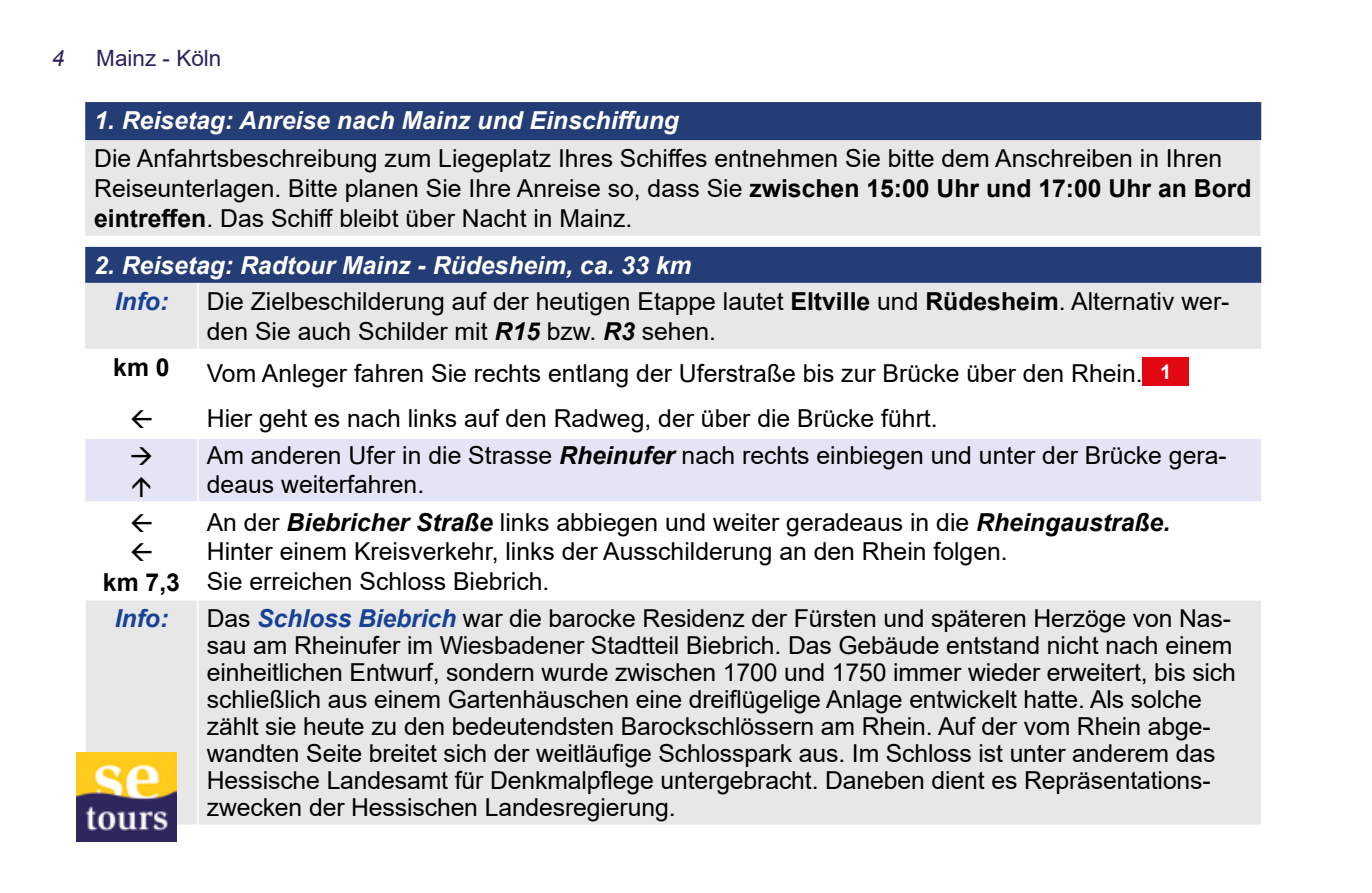
<style>
.page{position:relative;width:1372px;height:893px;background:#fff}
.page>*{position:absolute;margin:0;border:0;box-sizing:border-box;transform-origin:0 0}
.t1{font:24.75px/27px "Arial";color:#000}
.t2{font:italic 700 24.75px "Arial";color:#fff}
.t3{font:italic 700 24.75px "Arial";color:#164194}
.t4{font:700 24.75px "Arial";color:#000}
.t5{font:22.5px "Arial";color:#29235c}
.t6{font:italic 22.5px "Arial";color:#29235c}
.s1{font-weight:700}
.s2{font-weight:700;font-style:italic}
.s3{font-weight:700;font-size:20.25px;color:#fff}
.s4{font-weight:700;font-style:italic;color:#164194}
</style>
<div class="page">
<div style="left:85px;top:102px;width:1176px;height:38px;background:#243d77"></div>
<svg style="left:85px;top:140px;width:1176px;height:209px;background:#c6cbd5"></svg>
<div style="left:85px;top:439px;width:1176px;height:62px;background:#e4e5f4"></div>
<div style="left:86px;top:601px;width:1174px;height:224px;background:#e7e7e7"></div>
<hr style="left:1260px;top:140px;width:1px;height:96px;background:#fff">
<hr style="left:197px;top:283px;width:2px;height:66px;background:#fff">
<hr style="left:197px;top:439px;width:2px;height:62px;background:#fff">
<hr style="left:197px;top:600px;width:2px;height:225px;background:#fff">
<div style="left:1142px;top:358px;width:46px;height:28px;background:#e30613"></div>
<img style="left:77px;top:753px;width:99px;height:89px">
<svg style="left:132px;top:476px;width:18px;height:21px"></svg>
<p class="t6" style="left:52px;top:43px;width:14px">4</p>
<p class="t5" style="left:96px;top:42px;width:127px">Mainz - Köln</p>
<p class="t2" style="left:94px;top:104px;width:586px">1. Reisetag: Anreise nach Mainz und Einschiffung</p>
<p class="t1" style="left:94px;top:144px;width:1158px;line-height:29.7px">Die Anfahrtsbeschreibung zum Liegeplatz Ihres Schiffes entnehmen Sie bitte dem Anschreiben in Ihren<br>Reiseunterlagen. Bitte planen Sie Ihre Anreise so, dass Sie <span class="s1">zwischen 15:00 Uhr und 17:00 Uhr an Bord eintreffen</span>. Das Schiff bleibt über Nacht in Mainz.</p>
<p class="t2" style="left:94px;top:249px;width:598px">2. Reisetag: Radtour Mainz - Rüdesheim, ca. 33 km</p>
<p class="t3" style="left:115px;top:285px;width:55px">Info:</p>
<p class="t1" style="left:207px;top:286px;width:1024px;line-height:29.7px">Die Zielbeschilderung auf der heutigen Etappe lautet <span class="s1">Eltville</span> und <span class="s1">Rüdesheim</span>. Alternativ wer&shy;den Sie auch Schilder mit <span class="s2">R15</span> bzw. <span class="s2">R3</span> sehen.</p>
<p class="t4" style="left:113px;top:349px;width:58px">km 0</p>
<p class="t1" style="left:207px;top:350px;width:966px;line-height:45.2px">Vom Anleger fahren Sie rechts entlang der Uferstraße bis zur Brücke über den Rhein. <span class="s3">1<br></span>Hier geht es nach links auf den Radweg, der über die Brücke führt.</p>
<p class="t1" style="left:207px;top:440px;width:1021px;line-height:29.7px;text-indent:-77px">→ Am anderen Ufer in die Strasse <span class="s2">Rheinufer</span> nach rechts einbiegen und unter der Brücke gera&shy;deaus weiterfahren.</p>
<p class="t4" style="left:103px;top:565px;width:79px">km 7,3</p>
<p class="t1" style="left:207px;top:507px;width:964px;line-height:29.7px">An der <span class="s2">Biebricher Straße</span> links abbiegen und weiter geradeaus in die <span class="s2">Rheingaustraße.<br></span>Hinter einem Kreisverkehr, links der Ausschilderung an den Rhein folgen.<br>Sie erreichen Schloss Biebrich.</p>
<p class="t3" style="left:115px;top:602px;width:55px">Info:</p>
<p class="t1" style="left:207px;top:605px;width:1030px">Das <span class="s4">Schloss Biebrich</span> war die barocke Residenz der Fürsten und späteren Herzöge von Nas&shy;sau am Rheinufer im Wiesbadener Stadtteil Biebrich. Das Gebäude entstand nicht nach einem einheitlichen Entwurf, sondern wurde zwischen 1700 und 1750 immer wieder erweitert, bis sich schließlich aus einem Gartenhäuschen eine dreiflügelige Anlage entwickelt hatte. Als solche zählt sie heute zu den bedeutendsten Barockschlössern am Rhein. Auf der vom Rhein abge&shy;wandten Seite breitet sich der weitläufige Schlosspark aus. Im Schloss ist unter anderem das Hessische Landesamt für Denkmalpflege untergebracht. Daneben dient es Repräsentations&shy;zwecken der Hessischen Landesregierung.</p>
</div>
